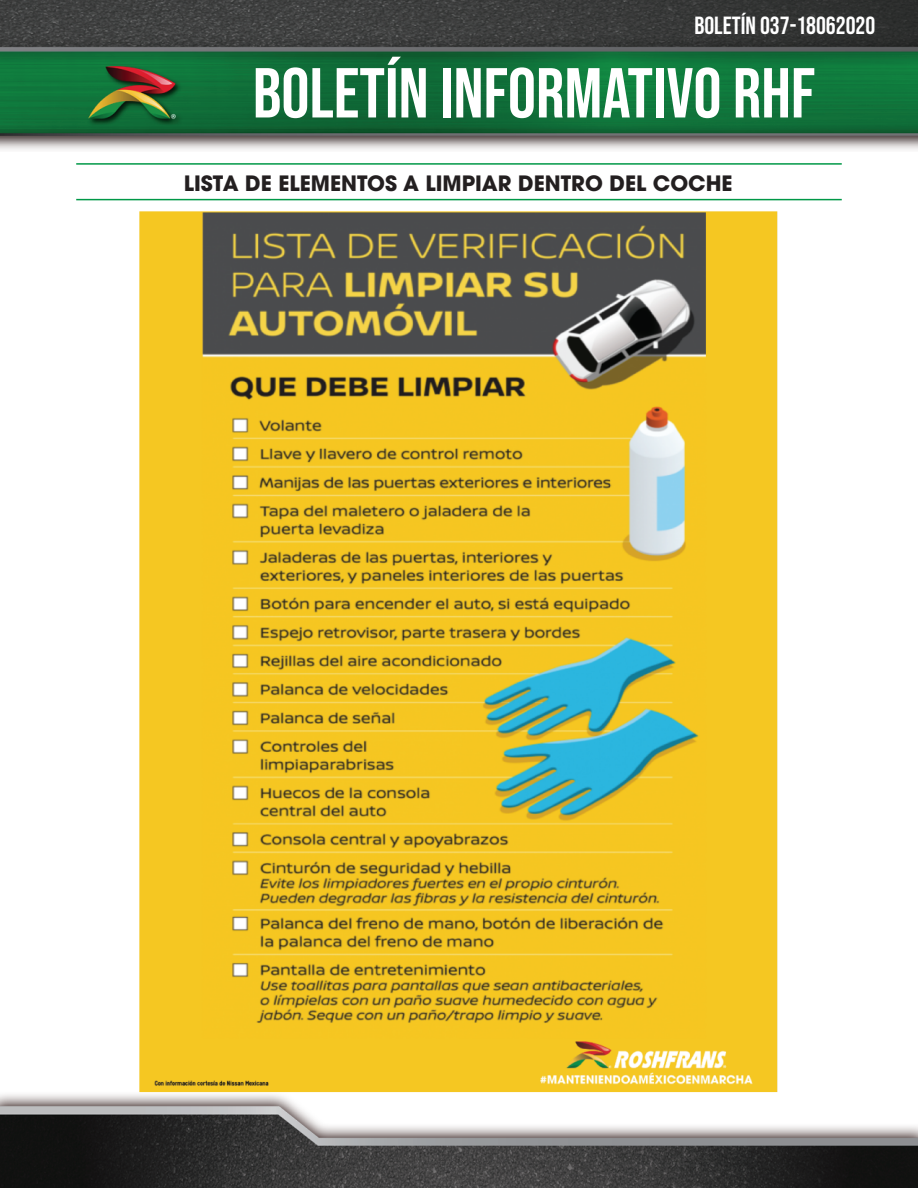
<style>
.page{position:relative;width:918px;height:1188px;background:#fff}
.page>*{position:absolute;margin:0;border:0;box-sizing:border-box;transform-origin:0 0}
.t1{font:70.5px "Bebas Neue";color:#fff}
.t2{font:24.75px "Bebas Neue";color:#fff}
.t3{font:700 21px "Avant Garde";color:#231f20}
</style>
<div class="page">
<img style="left:0;top:1092px;width:918px;height:96px">
<img style="left:0;top:0;width:918px;height:150px">
<img style="left:140px;top:212px;width:638px;height:880px">
<hr style="left:76px;top:163px;width:766px;height:2px;background:#009847">
<hr style="left:76px;top:199px;width:766px;height:1px;background:#009847">
<p class="t2" style="left:694px;top:11px;width:182px">BOLETÍN 037-18062020</p>
<h1 class="t1" style="left:253px;top:53px;width:564px">BOLETÍN INFORMATIVO RHF</h1>
<p class="t3" style="left:184px;top:169px;width:550px">LISTA DE ELEMENTOS A LIMPIAR DENTRO DEL COCHE</p>
</div>
